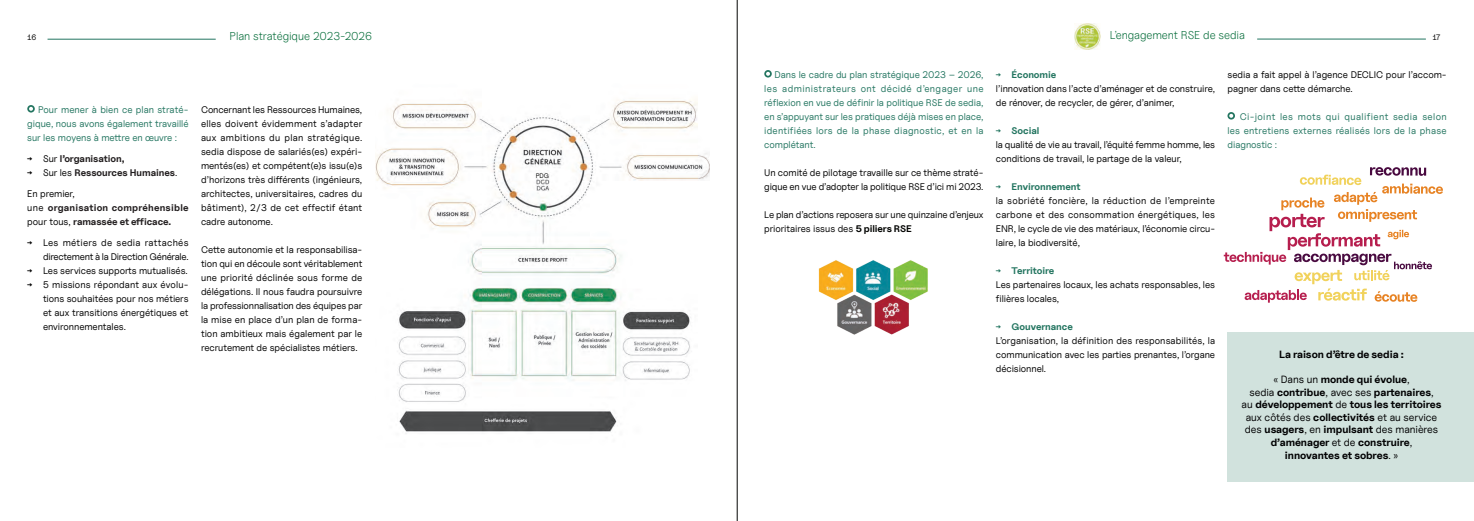
<style>
.page{position:relative;width:1474px;height:521px;background:#fff}
.page>*{position:absolute;margin:0;border:0;box-sizing:border-box;transform-origin:0 0}
.t1{font:300 11.38px "Uncut Sans";letter-spacing:-.005em;color:#006a36}
.t2{font:700 10.5px/12.6px "Uncut Sans";letter-spacing:-.005em;color:#000001;text-align:center}
.t3{font:9.62px/14px "Uncut Sans";letter-spacing:-.005em;color:#000001}
.t4{font:9.62px/14px "Uncut Sans";letter-spacing:.005em;color:#237560;text-align:justify}
.t5{font:9.62px/14px "Uncut Sans";letter-spacing:.015em;color:#000001}
.t6{font:700 9.62px/14px "Uncut Sans";letter-spacing:.02em;color:#231f20}
.t7{font:700 9.62px/21px "Uncut Sans";color:#231f20}
.t8{font:7.88px "Uncut Sans";color:#000001}
.t9{font:6.65px "Uncut Sans";color:#000001}
.s1{font-family:"Guida Pro";color:#000001}
.s2{font-weight:400;color:#000001}
.s3{font-family:"Guida Pro";font-weight:700}
.s4{font-weight:700;color:#040503}
.s5{font-family:"Guida Pro";font-weight:700;color:#237560}
.s6{font-weight:700;color:#237560}
.s7{font-weight:400}
</style>
<div class="page">
<hr style="left:48px;top:39px;width:168px;height:1px;background:#237560">
<hr style="left:1257px;top:39px;width:168px;height:1px;background:#237560">
<hr style="left:737px;top:0;width:1px;height:521px;background:#040503">
<div style="left:27px;top:105px;width:8px;height:8px;border:2px solid #237560;border-radius:50%"></div>
<img style="left:375px;top:100px;width:334px;height:334px">
<div style="left:535px;top:173px;width:14px;height:5px;background:#fff"></div>
<div style="left:1227px;top:332px;width:246px;height:150px;background:#d1e2dd"></div>
<div style="left:764px;top:70px;width:7px;height:8px;border:2px solid #237560;border-radius:50%"></div>
<div style="left:1227px;top:112px;width:7px;height:8px;border:2px solid #237560;border-radius:50%"></div>
<img style="left:1074px;top:24px;width:26px;height:26px">
<svg style="left:1223px;top:167px;width:219px;height:136px"></svg>
<img style="left:818px;top:260px;width:110px;height:75px">
<div style="left:916px;top:309px;width:18px;height:30px;background:#fff"></div>
<p class="t1" style="left:1109px;top:28px;width:137px">L’engagement RSE de sedia</p>
<p class="t1" style="left:230px;top:29px;width:144px">Plan stratégique 2023-2026</p>
<p class="t8" style="left:27px;top:32px;width:11px">16</p>
<p class="t8" style="left:1432px;top:32px;width:10px">17</p>
<p class="t4" style="left:27px;top:102px;width:163px;text-indent:11px">Pour mener à bien ce plan straté&shy;gique, nous avons également travaillé sur les moyens à mettre en œuvre :</p>
<p class="t7" style="left:27px;top:148px;width:99px"><span class="s1">→</span> <span class="s2">Sur</span> l’organisation,</p>
<p class="t7" style="left:27px;top:162px;width:151px"><span class="s1">→</span> <span class="s2">Sur les</span> Ressources Humaines<span class="s2">.<br>En premier,</span></p>
<p class="t6" style="left:27px;top:200px;width:163px"><span class="s2">une</span> organisation compréhensible <span class="s2">pour tous,</span> ramassée et efficace.</p>
<p class="t3" style="left:27px;top:235px;width:163px;text-align:right"><span class="s3">→</span> Les métiers de sedia rattachés directement à la Direction Générale.</p>
<p class="t3" style="left:27px;top:263px;width:162px"><span class="s3">→</span> Les services supports mutualisés.</p>
<p class="t3" style="left:43px;top:277px;width:147px;text-align:justify;text-indent:-16px"><span class="s3">→</span> 5 missions répondant aux évolu&shy;tions souhaitées pour nos métiers et aux transitions énergétiques et environnementales.</p>
<p class="t3" style="left:201px;top:102px;width:163px;text-align:justify">Concernant les Ressources Humaines, elles doivent évidemment s’adapter aux ambitions du plan stratégique. sedia dispose de salariés(es) expéri&shy;mentés(es) et compétent(e)s issu(e)s d’horizons très différents (ingénieurs, architectes, universitaires, cadres du bâtiment), 2/3 de cet effectif étant cadre autonome.</p>
<p class="t3" style="left:201px;top:242px;width:163px;text-align:justify">Cette autonomie et la responsabilisa&shy;tion qui en découle sont véritablement une priorité déclinée sous forme de délégations. Il nous faudra poursuivre la professionnalisation des équipes par la mise en place d’un plan de forma&shy;tion ambitieux mais également par le recrutement de spécialistes métiers.</p>
<p class="t9" style="left:536px;top:172px;width:15px">PDG</p>
<p class="t4" style="left:764px;top:67px;width:221px;text-indent:10px">Dans le cadre du plan stratégique 2023 – 2026, les administrateurs ont décidé d’engager une réflexion en vue de définir la politique RSE de sedia, en s’appuyant sur les pratiques déjà mises en place, identifiées lors de la phase diagnostic, et en la complétant.</p>
<p class="t3" style="left:764px;top:165px;width:221px">Un comité de pilotage travaille sur ce thème straté&shy;gique en vue d’adopter la politique RSE d’ici mi 2023.</p>
<p class="t3" style="left:764px;top:207px;width:221px">Le plan d’actions reposera sur une quinzaine d’enjeux prioritaires issus des <span class="s4">5 piliers RSE</span></p>
<p class="t3" style="left:995px;top:67px;width:221px"><span class="s5">→</span> <span class="s6">Économie<br></span>l’innovation dans l’acte d’aménager et de construire, de rénover, de recycler, de gérer, d’animer,</p>
<p class="t3" style="left:995px;top:123px;width:221px"><span class="s5">→</span> <span class="s6">Social<br></span>la qualité de vie au travail, l’équité femme homme, les conditions de travail, le partage de la valeur,</p>
<p class="t5" style="left:995px;top:179px;width:221px"><span class="s5">→</span> <span class="s6">Environnement<br></span>la sobriété foncière, la réduction de l’empreinte carbone et des consommation énergétiques, les ENR, le cycle de vie des matériaux, l’économie circu&shy;laire, la biodiversité,</p>
<p class="t3" style="left:995px;top:263px;width:221px"><span class="s5">→</span> <span class="s6">Territoire<br></span>Les partenaires locaux, les achats responsables, les filières locales,</p>
<p class="t3" style="left:995px;top:319px;width:221px"><span class="s5">→</span> <span class="s6">Gouvernance<br></span>L’organisation, la définition des responsabilités, la communication avec les parties prenantes, l’organe décisionnel.</p>
<p class="t3" style="left:1227px;top:67px;width:221px">sedia a fait appel à l’agence DECLIC pour l’accom&shy;pagner dans cette démarche.</p>
<p class="t4" style="left:1227px;top:109px;width:221px;text-indent:12px">Ci-joint les mots qui qualifient sedia selon les entretiens externes réalisés lors de la phase diagnostic :</p>
<p class="t2" style="left:1279px;top:348px;width:126px">La raison d’être de sedia :</p>
<p class="t2" style="left:1241px;top:373px;width:201px"><span class="s7">« Dans un</span> monde qui évolue<span class="s7">,<br>sedia</span> contribue<span class="s7">, avec ses</span> partenaires<span class="s7">,<br>au</span> développement <span class="s7">de</span> tous les territoires <span class="s7">aux côtés des</span> collectivités <span class="s7">et au service des</span> usagers<span class="s7">, en</span> impulsant <span class="s7">des manières </span>d’aménager <span class="s7">et de</span> construire<span class="s7">,<br></span>innovantes et sobres<span class="s7">. »</span></p>
</div>
